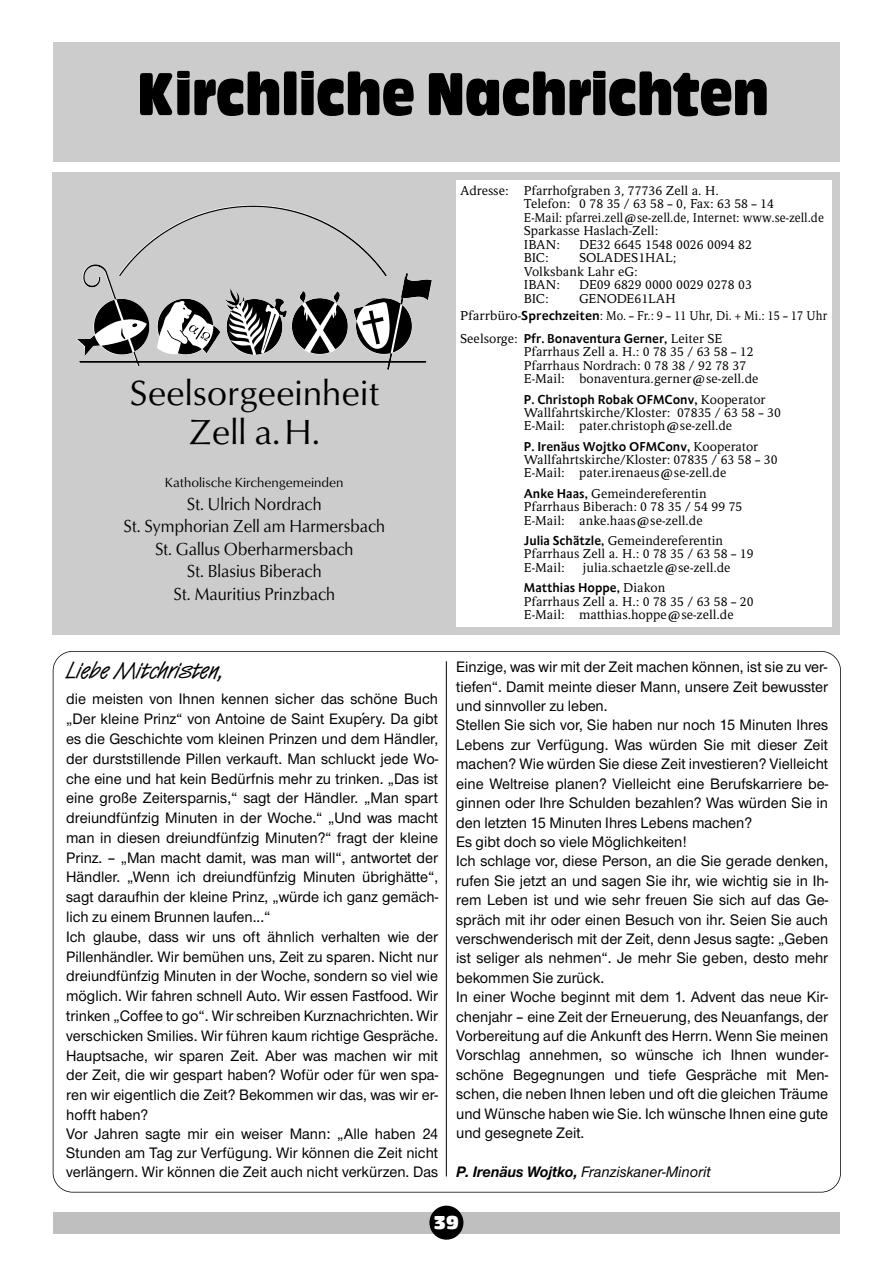
<style>
.page{position:relative;width:893px;height:1263px;background:#fff}
.page>*{position:absolute;margin:0;border:0;box-sizing:border-box;transform-origin:0 0}
.t1{font:63px "Antique Olive T Compact Ro 1";color:#000;scale:.8 1}
.t2{font:36px "Optus T";color:#000}
.t3{font:24px "Van Dijk D";color:#000}
.t4{font:19.5px "Antique Olive T Compact Ro 1";color:#fff}
.t5{font:18px/22.5px "Optus T";color:#000;text-align:center;scale:.93 1}
.t6{font:500 15.75px/19.8px "Nimbus Sans Novus T";color:#000;text-align:justify}
.t7{font:italic 500 15.75px "Nimbus Sans Novus T";color:#000}
.t8{font:13.65px "Optus T";color:#000}
.t9{font:12.75px "Schwabo Serif";color:#000}
.t10{font:700 12.75px "Schwabo Sans";color:#000}
.t11{font:12.75px "Schwabo Serif";color:#000;scale:1.04 1}
.t12{font:12.75px "Schwabo Serif";color:#000;scale:.94 1}
.s1{font-family:"PT Sans Caption";font-weight:400}
.s2{font-family:"Schwabo Sans";font-weight:700}
.s3{font-family:"Schwabo Serif";font-weight:400}
.s4{font-weight:700}
</style>
<div class="page">
<div style="left:53px;top:1212px;width:786px;height:21px;background:#bfbfbf"></div>
<div style="left:429px;top:1206px;width:34px;height:34px;background:#000;border-radius:50%"></div>
<div style="left:53px;top:172px;width:787px;height:463px;background:#ccc"></div>
<div style="left:456px;top:180px;width:376px;height:447px;background:#fff"></div>
<img style="left:77px;top:206px;width:355px;height:165px">
<div style="left:53px;top:43px;width:786px;height:119px;background:#ccc"></div>
<img style="left:77px;top:281px;width:38px;height:58px">
<hr style="left:446px;top:661px;width:1px;height:515px;background:#000">
<p class="t1" style="left:137px;top:72px;width:791px">Kirchliche Nachrichten</p>
<p class="t2" style="left:129px;top:378px;width:251px">Seelsorgeeinheit</p>
<p class="t2" style="left:188px;top:417px;width:133px">Zell a.H.</p>
<p class="t8" style="left:165px;top:477px;width:180px">Katholische Kirchengemeinden</p>
<p class="t5" style="left:187px;top:494px;width:146px">St. Ulrich Nordrach</p>
<p class="t5" style="left:123px;top:516px;width:283px">St. Symphorian Zell am Harmersbach<br>St. Gallus Oberharmersbach</p>
<p class="t5" style="left:187px;top:561px;width:146px">St. Blasius Biberach</p>
<p class="t5" style="left:173px;top:584px;width:175px">St. Mauritius Prinzbach</p>
<p class="t3" style="left:66px;top:661px;width:160px">Liebe Mitchristen,</p>
<p class="t6" style="left:66px;top:691px;width:373px">die meisten von Ihnen kennen sicher das schöne Buch „Der kleine Prinz“ von Antoine de Saint Exupe<span class="s1">́</span> ry. Da gibt es die Geschichte vom kleinen Prinzen und dem Händler, der durststillende Pillen verkauft. Man schluckt jede Wo&shy;che eine und hat kein Bedürfnis mehr zu trinken. „Das ist eine große Zeitersparnis,“ sagt der Händler. „Man spart dreiundfünfzig Minuten in der Woche.“ „Und was macht man in diesen dreiundfünfzig Minuten?“ fragt der kleine Prinz. – „Man macht damit, was man will“, antwortet der Händler. „Wenn ich dreiundfünfzig Minuten übrighätte“, sagt daraufhin der kleine Prinz, „würde ich ganz gemäch&shy;lich zu einem Brunnen laufen...“</p>
<p class="t6" style="left:66px;top:928px;width:373px">Ich glaube, dass wir uns oft ähnlich verhalten wie der Pillenhändler. Wir bemühen uns, Zeit zu sparen. Nicht nur dreiundfünfzig Minuten in der Woche, sondern so viel wie möglich. Wir fahren schnell Auto. Wir essen Fastfood. Wir trinken „Coffee to go“. Wir schreiben Kurznachrichten. Wir verschicken Smilies. Wir führen kaum richtige Gespräche.<br>Hauptsache, wir sparen Zeit. Aber was machen wir mit der Zeit, die wir gespart haben? Wofür oder für wen spa&shy;ren wir eigentlich die Zeit? Bekommen wir das, was wir er&shy;hofft haben?</p>
<p class="t6" style="left:66px;top:1126px;width:373px;line-height:19px">Vor Jahren sagte mir ein weiser Mann: „Alle haben 24<br>Stunden am Tag zur Verfügung. Wir können die Zeit nicht verlängern. Wir können die Zeit auch nicht verkürzen. Das</p>
<p class="t9" style="left:460px;top:185px;width:260px">Adresse: Pfarrhofgraben 3, 77736 Zell a. H.</p>
<p class="t9" style="left:524px;top:198px;width:252px">Telefon: 0 78 35 / 63 58 – 0, Fax: 63 58 – 14</p>
<p class="t12" style="left:524px;top:212px;width:321px">E-Mail: pfarrei.zell@se-zell.de, Internet: www.se-zell.de</p>
<p class="t9" style="left:524px;top:225px;width:136px">Sparkasse Haslach-Zell:</p>
<p class="t9" style="left:524px;top:239px;width:38px">IBAN:</p>
<p class="t9" style="left:579px;top:239px;width:174px">DE32 6645 1548 0026 0094 82</p>
<p class="t9" style="left:524px;top:252px;width:26px">BIC:</p>
<p class="t9" style="left:579px;top:252px;width:99px">SOLADES1HAL;</p>
<p class="t9" style="left:524px;top:266px;width:115px">Volksbank Lahr eG:</p>
<p class="t9" style="left:524px;top:279px;width:38px">IBAN:</p>
<p class="t9" style="left:579px;top:279px;width:174px">DE09 6829 0000 0029 0278 03</p>
<p class="t9" style="left:524px;top:293px;width:26px">BIC:</p>
<p class="t9" style="left:579px;top:293px;width:98px">GENODE61LAH</p>
<p class="t11" style="left:460px;top:311px;width:354px">Pfarrbüro-<span class="s2">Sprechzeiten</span>: Mo. – Fr.: 9 – 11 Uhr, Di. + Mi.: 15 – 17 Uhr</p>
<p class="t10" style="left:460px;top:331px;width:264px"><span class="s3">Seelsorge:</span> Pfr. Bonaventura Gerner, <span class="s3">Leiter SE</span></p>
<p class="t9" style="left:524px;top:346px;width:231px">Pfarrhaus Zell a. H.: 0 78 35 / 63 58 – 12</p>
<p class="t9" style="left:524px;top:360px;width:224px">Pfarrhaus Nordrach: 0 78 38 / 92 78 37</p>
<p class="t9" style="left:524px;top:373px;width:236px">E-Mail: bonaventura.gerner@se-zell.de</p>
<p class="t10" style="left:524px;top:392px;width:243px">P. Christoph Robak OFMConv, <span class="s3">Kooperator</span></p>
<p class="t9" style="left:524px;top:407px;width:259px">Wallfahrtskirche/Kloster: 07835 / 63 58 – 30</p>
<p class="t9" style="left:524px;top:421px;width:210px">E-Mail: pater.christoph@se-zell.de</p>
<p class="t10" style="left:524px;top:439px;width:236px">P. Irenäus Wojtko OFMConv, <span class="s3">Kooperator</span></p>
<p class="t9" style="left:524px;top:455px;width:255px">Wallfahrtskirche/Kloster: 07835 / 63 58 – 30</p>
<p class="t9" style="left:524px;top:468px;width:204px">E-Mail: pater.irenaeus@se-zell.de</p>
<p class="t9" style="left:524px;top:488px;width:184px"><span class="s2">Anke Haas,</span> Gemeindereferentin</p>
<p class="t9" style="left:524px;top:502px;width:220px">Pfarrhaus Biberach: 0 78 35 / 54 99 75</p>
<p class="t9" style="left:524px;top:515px;width:180px">E-Mail: anke.haas@se-zell.de</p>
<p class="t9" style="left:524px;top:536px;width:201px"><span class="s2">Julia Schätzle,</span> Gemeindereferentin</p>
<p class="t9" style="left:524px;top:549px;width:231px">Pfarrhaus Zell a. H.: 0 78 35 / 63 58 – 19</p>
<p class="t9" style="left:524px;top:562px;width:42px">E-Mail:</p>
<p class="t9" style="left:583px;top:562px;width:150px">julia.schaetzle@se-zell.de</p>
<p class="t10" style="left:524px;top:581px;width:143px">Matthias Hoppe, <span class="s3">Diakon</span></p>
<p class="t9" style="left:524px;top:596px;width:231px">Pfarrhaus Zell a. H.: 0 78 35 / 63 58 – 20</p>
<p class="t9" style="left:524px;top:610px;width:211px">E-Mail: matthias.hoppe@se-zell.de</p>
<p class="t6" style="left:456px;top:659px;width:373px;line-height:19.4px">Einzige, was wir mit der Zeit machen können, ist sie zu ver&shy;tiefen“. Damit meinte dieser Mann, unsere Zeit bewusster und sinnvoller zu leben.</p>
<p class="t6" style="left:456px;top:717px;width:373px;line-height:19.4px">Stellen Sie sich vor, Sie haben nur noch 15 Minuten Ihres Lebens zur Verfügung. Was würden Sie mit dieser Zeit machen? Wie würden Sie diese Zeit investieren? Vielleicht eine Weltreise planen? Vielleicht eine Berufskarriere be&shy;ginnen oder Ihre Schulden bezahlen? Was würden Sie in den letzten 15 Minuten Ihres Lebens machen?</p>
<p class="t6" style="left:456px;top:833px;width:232px">Es gibt doch so viele Möglichkeiten!</p>
<p class="t6" style="left:456px;top:853px;width:373px;line-height:19.4px">Ich schlage vor, diese Person, an die Sie gerade denken, rufen Sie jetzt an und sagen Sie ihr, wie wichtig sie in Ih&shy;rem Leben ist und wie sehr freuen Sie sich auf das Ge&shy;spräch mit ihr oder einen Besuch von ihr. Seien Sie auch verschwenderisch mit der Zeit, denn Jesus sagte: „Geben ist seliger als nehmen“. Je mehr Sie geben, desto mehr bekommen Sie zurück.</p>
<p class="t6" style="left:456px;top:989px;width:373px;line-height:19.4px">In einer Woche beginnt mit dem 1. Advent das neue Kir&shy;chenjahr – eine Zeit der Erneuerung, des Neuanfangs, der Vorbereitung auf die Ankunft des Herrn. Wenn Sie meinen Vorschlag annehmen, so wünsche ich Ihnen wunder - schöne Begegnungen und tiefe Gespräche mit Men&shy;schen, die neben Ihnen leben und oft die gleichen Träume und Wünsche haben wie Sie. Ich wünsche Ihnen eine gute und gesegnete Zeit.</p>
<p class="t7" style="left:456px;top:1166px;width:256px"><span class="s4">P. Irenäus Wojtko,</span> Franziskaner-Minorit</p>
<p class="t4" style="left:433px;top:1215px;width:27px">39</p>
</div>
